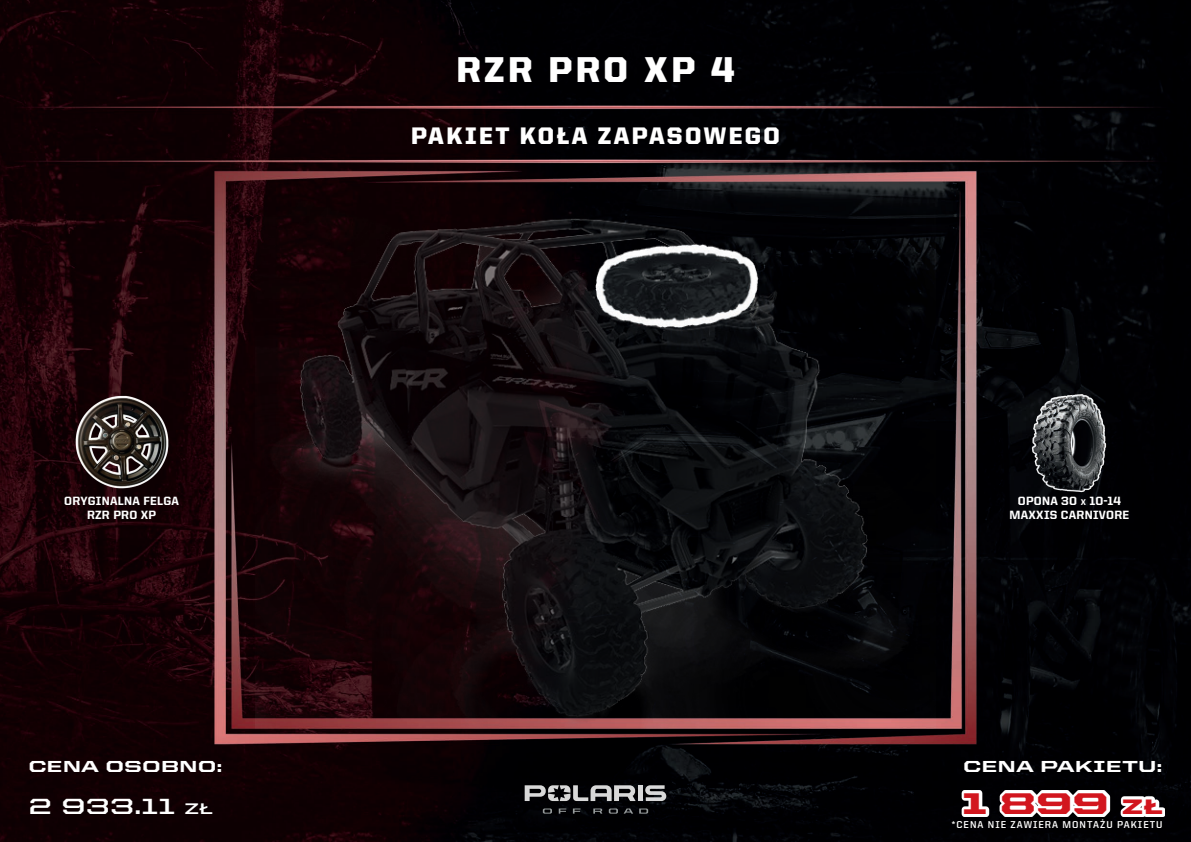
<style>
.page{position:relative;width:1191px;height:842px;background:#fff}
.page>*{position:absolute;margin:0;border:0;box-sizing:border-box;transform-origin:0 0}
.t1{font:900 36px "United Sans Reg";letter-spacing:.1em;color:#fff}
.t2{font:900 30px "United Sans Ext";color:#d2161e}
.t3{font:900 24px "United Sans Reg";letter-spacing:.1em;color:#fff}
.t4{font:700 22px "United Sans Ext";color:#fff}
.t5{font:800 16px "United Sans Ext";color:#fff}
.t6{font:800 12px "United Sans Reg";letter-spacing:.025em;color:#fff}
.t7{font:700 10px "United Sans Reg";letter-spacing:.1em;color:#fff}
.s1{font-size:8.4px}
.s2{font-size:15.4px}
.s3{font-size:21px}
</style>
<div class="page">
<img style="left:0;top:0;width:1191px;height:842px">
<img style="left:255px;top:171px;width:680px;height:573px">
<img style="left:67px;top:388px;width:109px;height:109px">
<img style="left:1014px;top:388px;width:111px;height:111px">
<hr style="left:638px;top:785px;width:4px;height:16px;background:#d8d8d8">
<svg style="left:645px;top:785px;width:21px;height:16px"></svg>
<svg style="left:524px;top:785px;width:111px;height:16px;background:#757677"></svg>
<svg style="left:543px;top:808px;width:9px;height:6px"></svg>
<svg style="left:559px;top:808px;width:7px;height:6px"></svg>
<svg style="left:573px;top:808px;width:7px;height:6px"></svg>
<svg style="left:593px;top:808px;width:9px;height:6px"></svg>
<svg style="left:639px;top:808px;width:9px;height:6px"></svg>
<svg style="left:609px;top:808px;width:24px;height:6px"></svg>
<svg style="left:961px;top:790px;width:204px;height:27px"></svg>
<p class="t1" style="left:456px;top:49px;width:280px">RZR PRO XP 4</p>
<p class="t6" style="left:64px;top:494px;width:116px">ORYGINALNA FELGA</p>
<p class="t6" style="left:87px;top:509px;width:71px">RZR PRO XP</p>
<p class="t3" style="left:411px;top:122px;width:370px">PAKIET KOŁA ZAPASOWEGO</p>
<p class="t6" style="left:1017px;top:494px;width:105px">OPONA 30 <span class="s1">x</span> 10-14</p>
<p class="t6" style="left:1009px;top:509px;width:121px">MAXXIS CARNIVORE</p>
<p class="t5" style="left:28px;top:757px;width:196px">CENA OSOBNO:</p>
<p class="t5" style="left:963px;top:757px;width:201px">CENA PAKIETU:</p>
<p class="t4" style="left:28px;top:793px;width:186px">2 933.11 <span class="s2">zł</span></p>
<p class="t2" style="left:961px;top:785px;width:202px">1 899 <span class="s3">zł</span></p>
<p class="t7" style="left:952px;top:819px;width:212px">*CENA NIE ZAWIERA MONTAŻU PAKIETU</p>
</div>
